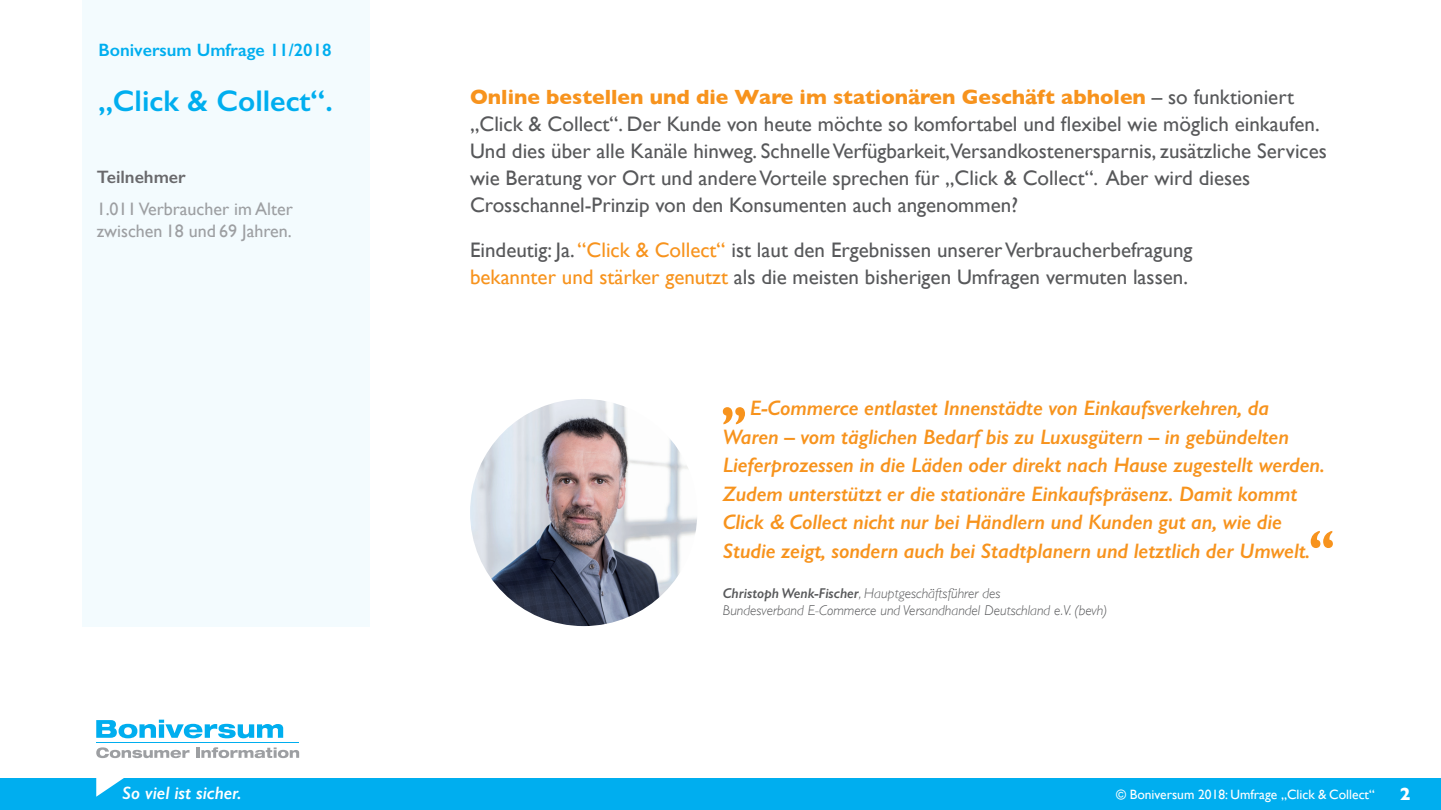
<style>
.page{position:relative;width:1441px;height:810px;background:#fff}
.page>*{position:absolute;margin:0;border:0;box-sizing:border-box;transform-origin:0 0}
.t1{font:600 30px "Gill Sans";color:#00aeef}
.t2{font:21px/27px "Gill Sans";color:#57585a}
.t3{font:italic 600 21px/28.5px "Gill Sans";letter-spacing:-.005em;color:#f7931d}
.t4{font:18px/22.5px "Gill Sans";color:#9d9fa2}
.t5{font:600 18px "Gill Sans";color:#00aeef}
.t6{font:italic 600 18px "Gill Sans";color:#fff}
.t7{font:600 18px "Gill Sans";color:#69696c}
.t8{font:700 18px "Gill Sans";color:#fff}
.t9{font:italic 300 14.25px/17.2px "Gill Sans";color:#57585a}
.t10{font:13.5px "Gill Sans";color:#fff}
.s1{font-weight:700;color:#f7931d}
.s2{color:#f7931d}
.s3{font-weight:600}
</style>
<div class="page">
<div style="left:82px;top:0;width:288px;height:626px;background:#f3fbfe"></div>
<img style="left:470px;top:399px;width:227px;height:227px;border-radius:114px">
<svg style="left:723px;top:407px;width:22px;height:17px"></svg>
<svg style="left:1310px;top:531px;width:22px;height:17px"></svg>
<div style="left:0;top:778px;width:1440px;height:32px;background:#00aeef"></div>
<hr style="left:96px;top:742px;width:203px;height:1px;background:#00aeef">
<svg style="left:96px;top:747px;width:93px;height:11px"></svg>
<svg style="left:196px;top:747px;width:103px;height:11px"></svg>
<svg style="left:96px;top:720px;width:187px;height:18px"></svg>
<svg style="left:96px;top:778px;width:28px;height:19px"></svg>
<p class="t5" style="left:98px;top:39px;width:235px">Boniversum Umfrage 11/2018</p>
<h1 class="t1" style="left:98px;top:83px;width:236px">„Click &amp; Collect“.</h1>
<p class="t7" style="left:97px;top:166px;width:91px">Teilnehmer</p>
<p class="t4" style="left:97px;top:197px;width:198px">1.011 Verbraucher im Alter zwischen 18 und 69 Jahren.</p>
<p class="t2" style="left:470px;top:83px;width:858px"><span class="s1">Online bestellen und die Ware im stationären Geschäft abholen</span> – so funktioniert „Click &amp; Collect“. Der Kunde von heute möchte so komfortabel und flexibel wie möglich einkaufen.<br>Und dies über alle Kanäle hinweg. Schnelle Verfügbarkeit,Versandkostenersparnis, zusätzliche Services wie Beratung vor Ort und andere Vorteile sprechen für „Click &amp; Collect“. Aber wird dieses Crosschannel-Prinzip von den Konsumenten auch angenommen?</p>
<p class="t2" style="left:470px;top:236px;width:724px">Eindeutig: Ja. <span class="s2">“Click &amp; Collect“</span> ist laut den Ergebnissen unserer Verbraucherbefragung <span class="s2">bekannter und stärker genutzt</span> als die meisten bisherigen Umfragen vermuten lassen.</p>
<p class="t3" style="left:723px;top:394px;width:603px;text-indent:27px">E-Commerce entlastet Innenstädte von Einkaufsverkehren, da Waren – vom täglichen Bedarf bis zu Luxusgütern – in gebündelten Lieferprozessen in die Läden oder direkt nach Hause zugestellt werden.<br>Zudem unterstützt er die stationäre Einkaufspräsenz. Damit kommt Click &amp; Collect nicht nur bei Händlern und Kunden gut an, wie die Studie zeigt, sondern auch bei Stadtplanern und letztlich der Umwelt.</p>
<p class="t9" style="left:723px;top:585px;width:386px"><span class="s3">Christoph Wenk-Fischer</span>, Hauptgeschäftsführer des<br>Bundesverband E-Commerce und Versandhandel Deutschland e.V. (bevh)</p>
<p class="t6" style="left:122px;top:782px;width:121px">So viel ist sicher.</p>
<p class="t10" style="left:1116px;top:786px;width:260px">© Boniversum 2018: Umfrage „Click &amp; Collect“</p>
<p class="t8" style="left:1399px;top:780px;width:12px">2</p>
</div>
